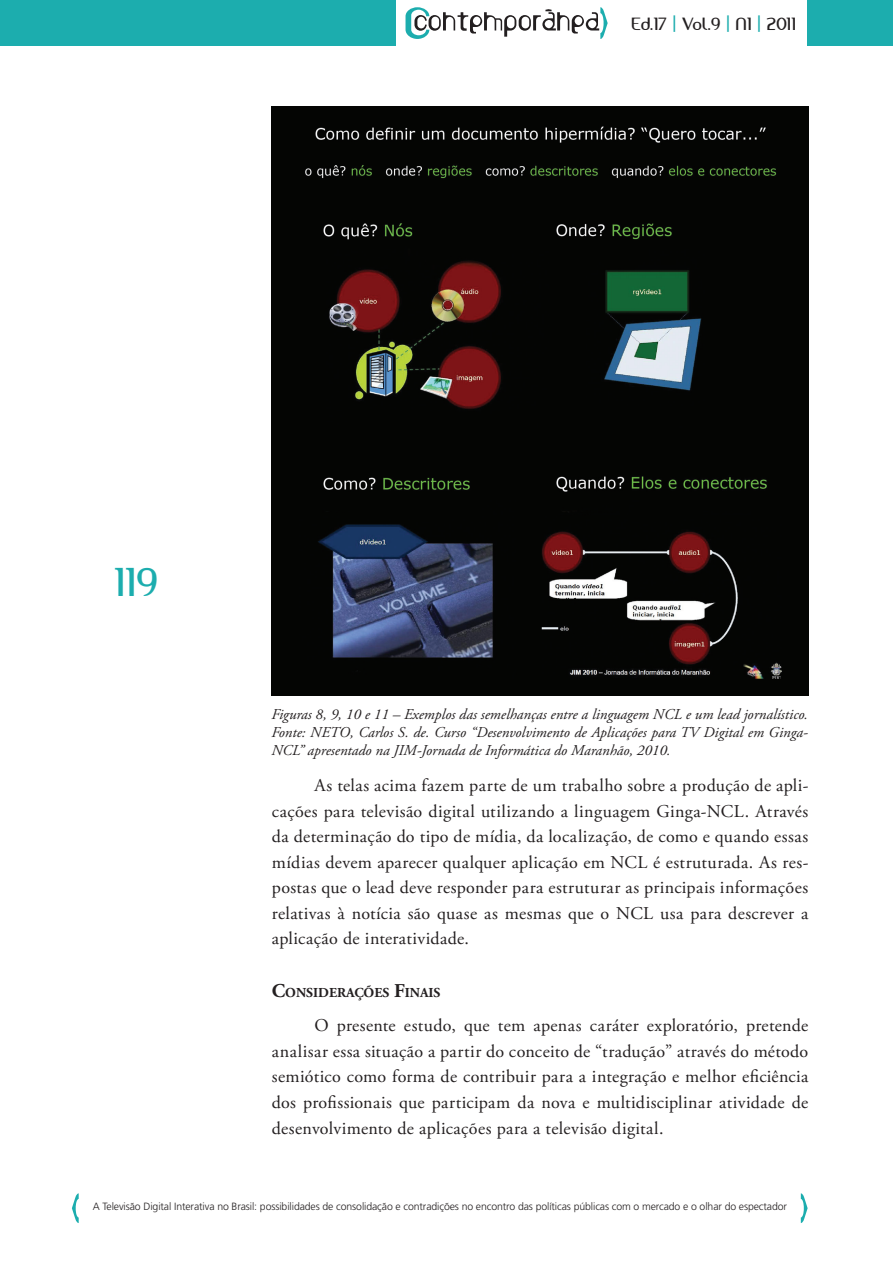
<style>
.page{position:relative;width:893px;height:1263px;background:#fff}
.page>*{position:absolute;margin:0;border:0;box-sizing:border-box;transform-origin:0 0}
.t1{font:37.5px "Amerika Sans";color:#1cadae}
.t2{font:18px/25.5px "Adobe Garamond Pro";letter-spacing:.02em;color:#231f20;text-align:justify}
.t3{font:16.5px "Amerika Sans";color:#231f20}
.t4{font:italic 15px/18px "Adobe Garamond Pro";color:#231f20;text-align:justify}
.t5{font:700 13.65px "Adobe Garamond Pro";color:#231f20}
.t6{font:300 10.5px "Frutiger";letter-spacing:-.01em;color:#231f20}
.s1{color:#1cadae}
.s2{font-size:19.5px}
</style>
<div class="page">
<svg style="left:72px;top:1193px;width:7px;height:30px"></svg>
<svg style="left:801px;top:1193px;width:7px;height:30px"></svg>
<svg style="left:405px;top:7px;width:203px;height:32px"></svg>
<div style="left:0;top:0;width:395px;height:46px;background:#1cadae"></div>
<div style="left:808px;top:0;width:85px;height:46px;background:#1cadae"></div>
<img style="left:271px;top:106px;width:537px;height:589px">
<p class="t3" style="left:631px;top:13px;width:166px">Ed.17 <span class="s1">|</span> Vol.9 <span class="s1">|</span> N1 <span class="s1">|</span> 2011</p>
<h1 class="t1" style="left:113px;top:558px;width:46px">119</h1>
<p class="t4" style="left:271px;top:706px;width:538px">Figuras 8, 9, 10 e 11 – Exemplos das semelhanças entre a linguagem NCL e um lead jornalístico.<br>Fonte: NETO, Carlos S. de. Curso “Desenvolvimento de Aplicações para TV Digital em Ginga-NCL” apresentado na JIM-Jornada de Informática do Maranhão, 2010.</p>
<p class="t2" style="left:272px;top:773px;width:538px;text-indent:43px">As telas acima fazem parte de um trabalho sobre a produção de apli&shy;cações para televisão digital utilizando a linguagem Ginga-NCL. Através da determinação do tipo de mídia, da localização, de como e quando essas mídias devem aparecer qualquer aplicação em NCL é estruturada. As res&shy;postas que o lead deve responder para estruturar as principais informações relativas à notícia são quase as mesmas que o NCL usa para descrever a aplicação de interatividade.</p>
<p class="t5" style="left:272px;top:985px;width:170px"><span class="s2">C</span>ONSIDERAÇÕES <span class="s2">F</span>INAIS</p>
<p class="t2" style="left:272px;top:1014px;width:538px;text-indent:43px">O presente estudo, que tem apenas caráter exploratório, pretende analisar essa situação a partir do conceito de “tradução” através do método semiótico como forma de contribuir para a integração e melhor eficiência dos profissionais que participam da nova e multidisciplinar atividade de desenvolvimento de aplicações para a televisão digital.</p>
<p class="t6" style="left:93px;top:1200px;width:696px">A Televisão Digital Interativa no Brasil: possibilidades de consolidação e contradições no encontro das políticas públicas com o mercado e o olhar do espectador</p>
</div>
